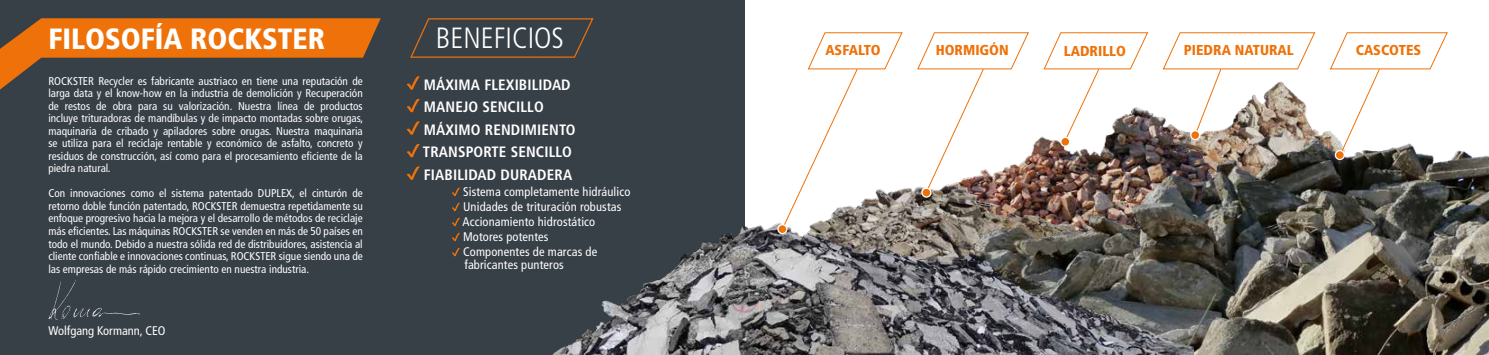
<style>
.page{position:relative;width:1489px;height:355px;background:#fff}
.page>*{position:absolute;margin:0;border:0;box-sizing:border-box;transform-origin:0 0}
.t1{font:900 condensed 29.25px "Frutiger LT Pro";color:#fff}
.t2{font:300 condensed 29.25px "Frutiger LT Pro";color:#fff}
.t3{font:700 condensed 15px/22.5px "Frutiger LT Pro";letter-spacing:.01em;color:#fff}
.t4{font:900 condensed 14.38px "Frutiger LT Pro";color:#ee7209}
.t5{font:condensed 12.5px/15px "Frutiger LT Pro";letter-spacing:.01em;color:#fff}
.t6{font:condensed 11.25px/12.5px "Frutiger LT Pro";color:#fff;text-align:justify}
</style>
<div class="page">
<div style="left:0;top:0;width:744px;height:354px;background:#373f47"></div>
<img style="left:1028px;top:125px;width:460px;height:229px">
<img style="left:553px;top:173px;width:640px;height:181px">
<svg style="left:781px;top:32px;width:121px;height:197px"></svg>
<svg style="left:1043px;top:32px;width:105px;height:108px"></svg>
<svg style="left:917px;top:32px;width:111px;height:159px"></svg>
<svg style="left:1329px;top:32px;width:118px;height:123px"></svg>
<svg style="left:1162px;top:32px;width:153px;height:102px"></svg>
<svg style="left:407px;top:76px;width:12px;height:14px"></svg>
<svg style="left:407px;top:99px;width:12px;height:13px"></svg>
<svg style="left:407px;top:121px;width:12px;height:14px"></svg>
<svg style="left:407px;top:144px;width:12px;height:13px"></svg>
<svg style="left:407px;top:166px;width:12px;height:14px"></svg>
<svg style="left:452px;top:187px;width:8px;height:9px"></svg>
<svg style="left:452px;top:202px;width:8px;height:9px"></svg>
<svg style="left:452px;top:217px;width:8px;height:9px"></svg>
<svg style="left:452px;top:232px;width:8px;height:9px"></svg>
<svg style="left:452px;top:247px;width:8px;height:9px"></svg>
<svg style="left:410px;top:18px;width:184px;height:40px"></svg>
<svg style="left:0;top:18px;width:381px;height:71px;fill:#ee7209"></svg>
<img style="left:48px;top:280px;width:92px;height:40px">
<svg style="left:777px;top:224px;width:10px;height:10px"></svg>
<div style="left:778px;top:225px;width:8px;height:7px;background:#ee7209;border-radius:50%"></div>
<svg style="left:921px;top:187px;width:10px;height:10px"></svg>
<div style="left:922px;top:188px;width:8px;height:8px;background:#ee7209;border-radius:50%"></div>
<svg style="left:1060px;top:136px;width:10px;height:11px"></svg>
<div style="left:1061px;top:138px;width:7px;height:7px;background:#ee7209;border-radius:50%"></div>
<svg style="left:1189px;top:130px;width:11px;height:10px"></svg>
<div style="left:1191px;top:131px;width:7px;height:8px;background:#ee7209;border-radius:50%"></div>
<svg style="left:1334px;top:150px;width:10px;height:10px"></svg>
<svg style="left:1335px;top:151px;width:8px;height:8px"></svg>
<h1 class="t1" style="left:48px;top:21px;width:278px">FILOSOFÍA ROCKSTER</h1>
<h1 class="t2" style="left:436px;top:21px;width:130px">BENEFICIOS</h1>
<p class="t6" style="left:48px;top:74px;width:316px">ROCKSTER Recycler es fabricante austriaco en tiene una reputación de larga data y el know-how en la industria de demolición y Recuperación de restos de obra para su valorización. Nuestra línea de productos incluye trituradoras de mandíbulas y de impacto montadas sobre orugas, maquinaria de cribado y apiladores sobre orugas. Nuestra maquinaria se utiliza para el reciclaje rentable y económico de asfalto, concreto y residuos de construcción, así como para el procesamiento eficiente de la piedra natural.</p>
<p class="t6" style="left:48px;top:187px;width:316px">Con innovaciones como el sistema patentado DUPLEX, el cinturón de retorno doble función patentado, ROCKSTER demuestra repetidamente su enfoque progresivo hacia la mejora y el desarrollo de métodos de reciclaje más eficientes. Las máquinas ROCKSTER se venden en más de 50 países en todo el mundo. Debido a nuestra sólida red de distribuidores, asistencia al cliente confiable e innovaciones continuas, ROCKSTER sigue siendo una de las empresas de más rápido crecimiento en nuestra industria.</p>
<p class="t5" style="left:48px;top:322px;width:119px">Wolfgang Kormann, CEO</p>
<h2 class="t3" style="left:423px;top:73px;width:154px">MÁXIMA FLEXIBILIDAD<br>MANEJO SENCILLO<br>MÁXIMO RENDIMIENTO<br>TRANSPORTE SENCILLO<br>FIABILIDAD DURADERA</h2>
<p class="t5" style="left:462px;top:184px;width:169px">Sistema completamente hidráulico<br>Unidades de trituración robustas<br>Accionamiento hidrostático<br>Motores potentes<br>Componentes de marcas de</p>
<p class="t5" style="left:464px;top:257px;width:101px">fabricantes punteros</p>
<p class="t4" style="left:825px;top:41px;width:57px">ASFALTO</p>
<p class="t4" style="left:935px;top:41px;width:74px">HORMIGÓN</p>
<p class="t4" style="left:1063px;top:42px;width:64px">LADRILLO</p>
<p class="t4" style="left:1183px;top:41px;width:111px">PIEDRA NATURAL</p>
<p class="t4" style="left:1355px;top:41px;width:67px">CASCOTES</p>
</div>
